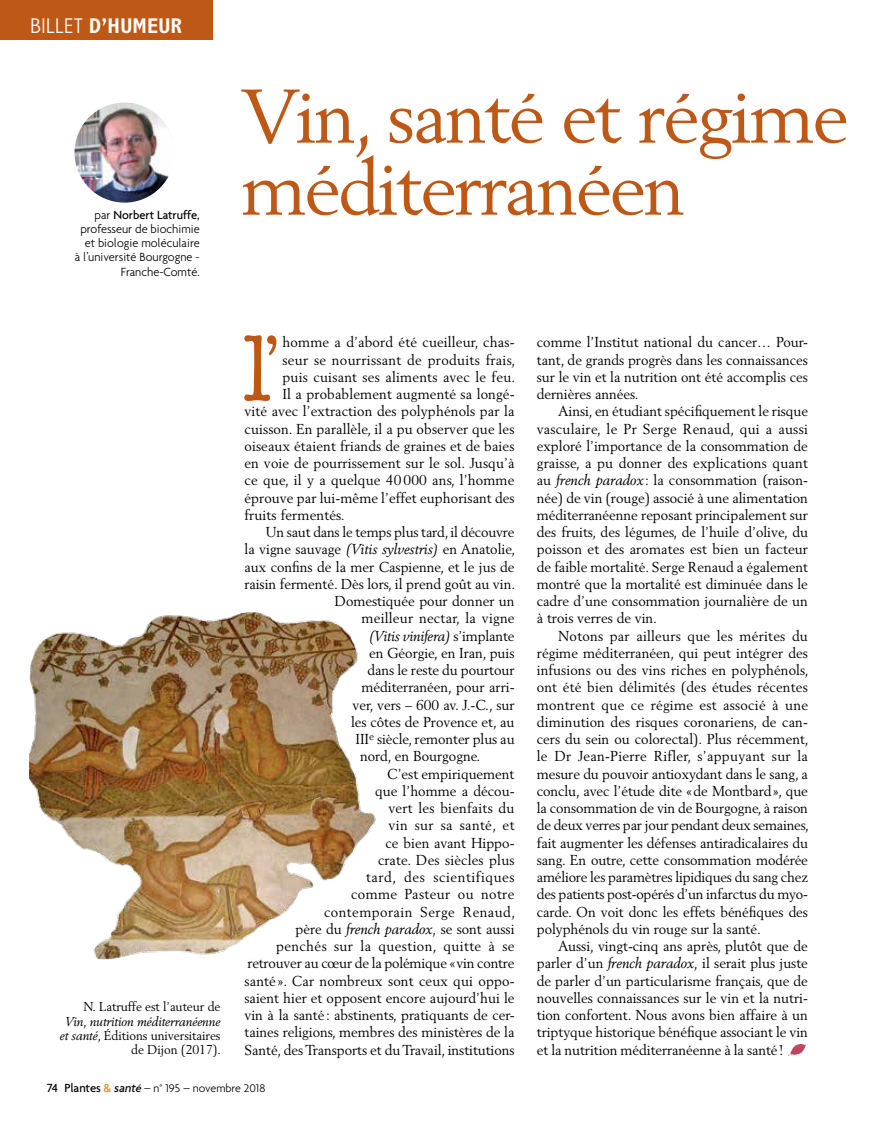
<style>
.page{position:relative;width:893px;height:1127px;background:#fff}
.page>*{position:absolute;margin:0;border:0;box-sizing:border-box;transform-origin:0 0}
.t1{font:96px "American Typewriter";color:#be5817;scale:.93 1}
.t2{font:75px/72px "Berling";letter-spacing:-.03em;color:#be5817}
.t3{font:700 condensed 21.45px "Abadi";letter-spacing:.01em;color:#fff;scale:1.07 1}
.t4{font:14.25px/17.2px "Berling";color:#000;text-align:justify}
.t5{font:14.25px "Berling";letter-spacing:.025em;color:#000}
.t6{font:14.25px "Berling";letter-spacing:.03em;color:#000}
.t7{font:italic 14.25px "Berling";letter-spacing:-.01em;color:#000}
.t8{font:14.25px "Berling";letter-spacing:.035em;color:#000}
.t9{font:14.25px "Berling";letter-spacing:.02em;color:#000}
.t10{font:14.25px "Berling";letter-spacing:.04em;color:#000}
.t11{font:300 12.75px/14.2px "Agenda";color:#000;text-align:right}
.t12{font:12.75px/14.2px "Berling";letter-spacing:-.005em;color:#000;text-align:right}
.t13{font:300 12px "Agenda";color:#000}
.s1{font-weight:300}
.s2{font-weight:500}
.s3{font-style:italic}
.s4{font-style:normal}
.s5{font-weight:500;font-size:12.75px}
.s6{font-weight:500;font-size:12.75px;color:#f58220}
.s7{font-weight:500;font-style:italic;font-size:12.75px}
.s8{font-weight:500;font-style:italic}
</style>
<div class="page">
<div style="left:0;top:0;width:213px;height:40px;background:#be5817"></div>
<img style="left:75px;top:103px;width:100px;height:100px;border-radius:50px">
<img style="left:789px;top:1045px;width:17px;height:10px">
<img style="left:29px;top:612px;width:347px;height:347px">
<h3 class="t3" style="left:31px;top:14px;width:143px"><span class="s1">BILLET</span> D’HUMEUR</h3>
<p class="t11" style="left:75px;top:207px;width:126px">par <span class="s2">Norbert Latruffe, </span>professeur de biochimie et biologie moléculaire<br>à l’université Bourgogne -<br>Franche-Comté.</p>
<h2 class="t2" style="left:241px;top:79px;width:609px">Vin, santé et régime méditerranéen</h2>
<p class="t12" style="left:84px;top:999px;width:138px">N. Latruffe est l’auteur de</p>
<p class="t12" style="left:60px;top:1014px;width:163px"><span class="s3">Vin, nutrition méditerranéenne et santé</span>, Éditions universitaires de Dijon (2017).</p>
<h1 class="t1" style="left:244px;top:295px;width:41px">l<sup>’</sup></h1>
<p class="t4" style="left:282px;top:333px;width:234px">homme a d’abord été cueilleur, chas-</p>
<p class="t5" style="left:282px;top:351px;width:234px">seur se nourrissant de produits frais,</p>
<p class="t4" style="left:282px;top:368px;width:234px">puis cuisant ses aliments avec le feu.</p>
<p class="t4" style="left:282px;top:385px;width:234px">Il a probablement augmenté sa longé-</p>
<p class="t4" style="left:244px;top:402px;width:272px">vité avec l’extraction des polyphénols par la</p>
<p class="t4" style="left:244px;top:420px;width:271px">cuisson. En parallèle, il a pu observer que les</p>
<p class="t4" style="left:244px;top:437px;width:271px">oiseaux étaient friands de graines et de baies</p>
<p class="t4" style="left:244px;top:454px;width:272px">en voie de pourrissement sur le sol. Jusqu’à</p>
<p class="t4" style="left:244px;top:471px;width:271px">ce que, il y a quelque 40 000 ans, l’homme</p>
<p class="t4" style="left:244px;top:489px;width:272px">éprouve par lui-même l’effet euphorisant des</p>
<p class="t4" style="left:244px;top:506px;width:102px">fruits fermentés.</p>
<p class="t4" style="left:266px;top:523px;width:250px">Un saut dans le temps plus tard, il découvre</p>
<p class="t4" style="left:244px;top:541px;width:272px">la vigne sauvage <span class="s3">(Vitis sylvestris)</span> en Anatolie,</p>
<p class="t4" style="left:244px;top:558px;width:272px">aux confins de la mer Caspienne, et le jus de</p>
<p class="t4" style="left:244px;top:575px;width:272px">raisin fermenté. Dès lors, il prend goût au vin.</p>
<p class="t4" style="left:334px;top:592px;width:182px">Domestiquée pour donner un</p>
<p class="t9" style="left:361px;top:610px;width:155px">meilleur nectar, la vigne</p>
<p class="t7" style="left:369px;top:627px;width:147px">(Vitis vinifera) <span class="s4">s’implante</span></p>
<p class="t4" style="left:369px;top:644px;width:147px">en Géorgie, en Iran, puis</p>
<p class="t4" style="left:367px;top:661px;width:149px">dans le reste du pourtour</p>
<p class="t4" style="left:361px;top:679px;width:155px">méditerranéen, pour arri-</p>
<p class="t4" style="left:352px;top:696px;width:164px">ver, vers – 600 av. J.-C., sur</p>
<p class="t4" style="left:351px;top:713px;width:165px">les côtes de Provence et, au</p>
<p class="t4" style="left:355px;top:730px;width:161px">III<sup>e</sup> siècle, remonter plus au</p>
<p class="t4" style="left:360px;top:747px;width:122px">nord, en Bourgogne.</p>
<p class="t4" style="left:387px;top:765px;width:129px">C’est empiriquement</p>
<p class="t4" style="left:375px;top:782px;width:141px">que l’homme a décou-</p>
<p class="t4" style="left:388px;top:799px;width:127px">vert les bienfaits du</p>
<p class="t5" style="left:388px;top:817px;width:128px">vin sur sa santé, et</p>
<p class="t4" style="left:385px;top:834px;width:130px">ce bien avant Hippo-</p>
<p class="t4" style="left:378px;top:851px;width:138px">crate. Des siècles plus</p>
<p class="t10" style="left:366px;top:868px;width:150px">tard, des scientifiques</p>
<p class="t6" style="left:351px;top:886px;width:165px">comme Pasteur ou notre</p>
<p class="t8" style="left:324px;top:903px;width:193px">contemporain Serge Renaud,</p>
<p class="t4" style="left:295px;top:920px;width:221px">père du <span class="s3">french paradox,</span> se sont aussi</p>
<p class="t6" style="left:276px;top:937px;width:240px">penchés sur la question, quitte à se</p>
<p class="t4" style="left:248px;top:954px;width:268px">retrouver au cœur de la polémique «vin contre</p>
<p class="t4" style="left:245px;top:972px;width:271px">santé ». Car nombreux sont ceux qui oppo-</p>
<p class="t4" style="left:244px;top:989px;width:271px">saient hier et opposent encore aujourd’hui le</p>
<p class="t4" style="left:244px;top:1006px;width:272px">vin à la santé : abstinents, pratiquants de cer-</p>
<p class="t4" style="left:244px;top:1023px;width:272px">taines religions, membres des ministères de la</p>
<p class="t4" style="left:244px;top:1041px;width:272px">Santé, des Transports et du Travail, institutions</p>
<p class="t4" style="left:537px;top:333px;width:273px">comme l’Institut national du cancer… Pour&shy;tant, de grands progrès dans les connaissances sur le vin et la nutrition ont été accomplis ces dernières années.</p>
<p class="t4" style="left:537px;top:402px;width:273px;text-indent:21px">Ainsi, en étudiant spécifiquement le risque vasculaire, le Pr Serge Renaud, qui a aussi exploré l’importance de la consommation de graisse, a pu donner des explications quant au <span class="s3">french paradox</span>: la consommation (raison&shy;née) de vin (rouge) associé à une alimentation méditerranéenne reposant principalement sur des fruits, des légumes, de l’huile d’olive, du poisson et des aromates est bien un facteur de faible mortalité. Serge Renaud a également montré que la mortalité est diminuée dans le cadre d’une consommation journalière de un à trois verres de vin.</p>
<p class="t4" style="left:537px;top:627px;width:273px;text-indent:21px">Notons par ailleurs que les mérites du régime méditerranéen, qui peut intégrer des infusions ou des vins riches en polyphénols, ont été bien délimités (des études récentes montrent que ce régime est associé à une diminution des risques coronariens, de can&shy;cers du sein ou colorectal). Plus récemment, le Dr Jean-Pierre Rifler, s’appuyant sur la mesure du pouvoir antioxydant dans le sang, a conclu, avec l’étude dite «de Montbard», que la consommation de vin de Bourgogne, à raison de deux verres par jour pendant deux semaines, fait augmenter les défenses antiradicalaires du sang. En outre, cette consommation modérée améliore les paramètres lipidiques du sang chez des patients post-opérés d’un infarctus du myo&shy;carde. On voit donc les effets bénéfiques des polyphénols du vin rouge sur la santé.</p>
<p class="t4" style="left:537px;top:937px;width:273px;text-indent:21px">Aussi, vingt-cinq ans après, plutôt que de parler d’un <span class="s3">french paradox,</span> il serait plus juste de parler d’un particularisme français, que de nouvelles connaissances sur le vin et la nutri&shy;tion confortent. Nous avons bien affaire à un triptyque historique bénéfique associant le vin et la nutrition méditerranéenne à la santé!</p>
<p class="t13" style="left:47px;top:1081px;width:220px"><span class="s5">74 Plantes</span> <span class="s6">&amp;</span> <span class="s7">sant</span><span class="s8">é</span>– n° 195 – novembre 2018</p>
</div>
